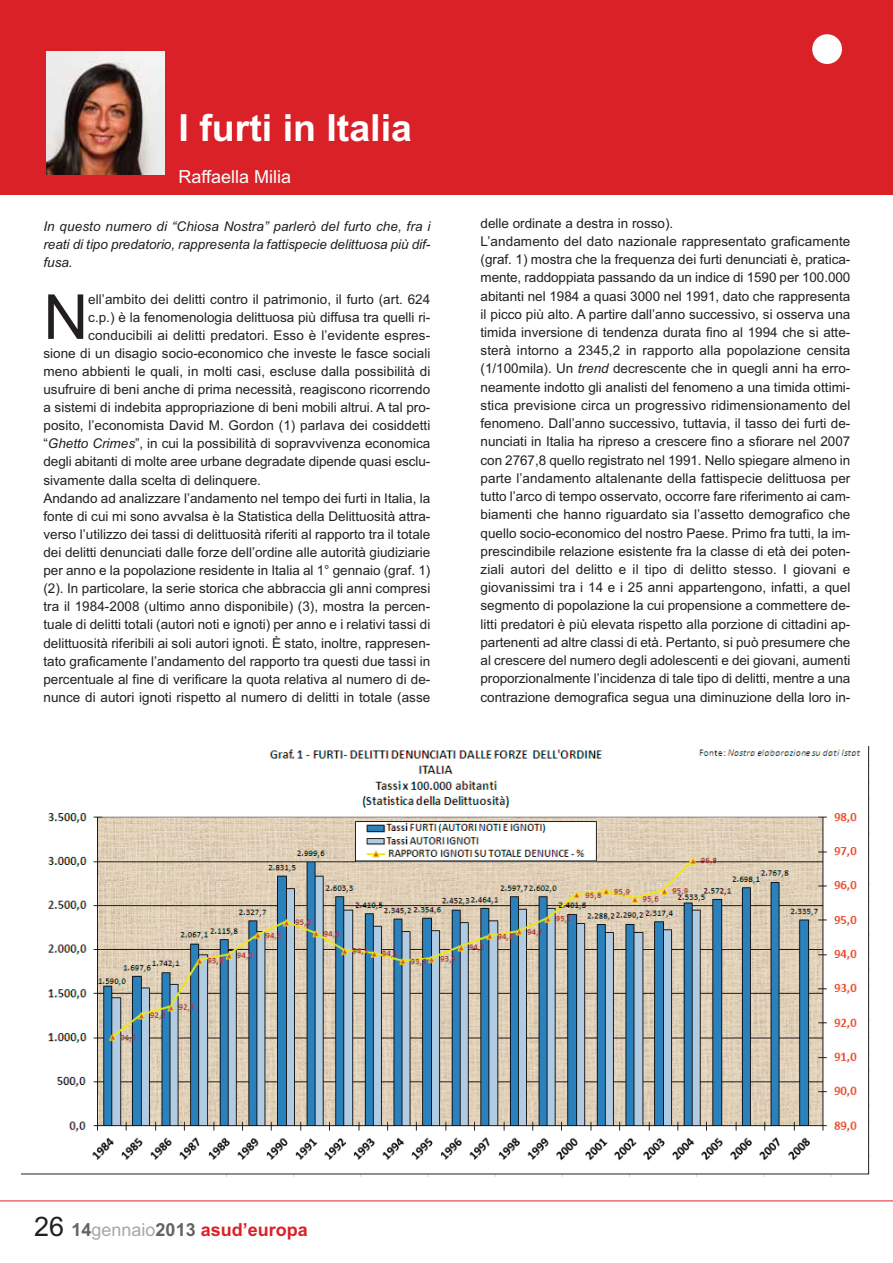
<style>
.page{position:relative;width:893px;height:1263px;background:#fff}
.page>*{position:absolute;margin:0;border:0;box-sizing:border-box;transform-origin:0 0}
.t1{font:62.1px "Arial";color:#231f20}
.t2{font:700 37.5px "Arial";color:#fff}
.t3{font:700 18px "Arial";color:#da2128}
.t4{font:18px "Arial";color:#fff}
.t5{font:13.5px/18.3px "Arial";color:#231f20}
.t6{font:italic 13.5px/18.1px "Arial";letter-spacing:-.005em;color:#231f20;text-align:justify}
.s1{font-style:italic}
.s2{font-weight:400;font-size:27px;color:#231f20}
.s3{color:#656262}
.s4{font-weight:400;color:#a9a7a6}
</style>
<div class="page">
<hr style="left:0;top:1201px;width:892px;height:1px;background:#da2128">
<div style="left:0;top:0;width:892px;height:194px;background:#da2128"></div>
<div style="left:812px;top:34px;width:30px;height:30px;background:#fff;border-radius:50%"></div>
<img style="left:21px;top:746px;width:848px;height:431px">
<img style="left:46px;top:51px;width:118px;height:124px">
<h2 class="t2" style="left:179px;top:114px;width:235px">I furti in Italia</h2>
<h3 class="t4" style="left:179px;top:171px;width:114px">Raffaella Milia</h3>
<p class="t6" style="left:43px;top:219px;width:388px">In questo numero di “Chiosa Nostra” parlerò del furto che, fra i reati di tipo predatorio, rappresenta la fattispecie delittuosa più dif&shy;fusa.</p>
<h1 class="t1" style="left:43px;top:294px;width:46px">N</h1>
<p class="t5" style="left:88px;top:291px;width:343px">ell’ambito dei delitti contro il patrimonio, il furto (art. 624</p>
<p class="t5" style="left:88px;top:309px;width:343px">c.p.) è la fenomenologia delittuosa più diffusa tra quelli ri-</p>
<p class="t5" style="left:88px;top:327px;width:343px">conducibili ai delitti predatori. Esso è l’evidente espres-</p>
<p class="t5" style="left:43px;top:345px;width:388px">sione di un disagio socio-economico che investe le fasce sociali</p>
<p class="t5" style="left:43px;top:363px;width:388px">meno abbienti le quali, in molti casi, escluse dalla possibilità di</p>
<p class="t5" style="left:43px;top:381px;width:388px">usufruire di beni anche di prima necessità, reagiscono ricorrendo</p>
<p class="t5" style="left:43px;top:400px;width:388px">a sistemi di indebita appropriazione di beni mobili altrui. A tal pro-</p>
<p class="t5" style="left:43px;top:418px;width:388px">posito, l’economista David M. Gordon (1) parlava dei cosiddetti</p>
<p class="t5" style="left:43px;top:436px;width:388px">“<span class="s1">Ghetto Crimes</span>”, in cui la possibilità di sopravvivenza economica</p>
<p class="t5" style="left:43px;top:454px;width:388px">degli abitanti di molte aree urbane degradate dipende quasi esclu-</p>
<p class="t5" style="left:43px;top:472px;width:219px">sivamente dalla scelta di delinquere.</p>
<p class="t5" style="left:43px;top:490px;width:388px">Andando ad analizzare l’andamento nel tempo dei furti in Italia, la</p>
<p class="t5" style="left:43px;top:508px;width:388px">fonte di cui mi sono avvalsa è la Statistica della Delittuosità attra-</p>
<p class="t5" style="left:43px;top:526px;width:388px">verso l’utilizzo dei tassi di delittuosità riferiti al rapporto tra il totale</p>
<p class="t5" style="left:43px;top:544px;width:388px">dei delitti denunciati dalle forze dell’ordine alle autorità giudiziarie</p>
<p class="t5" style="left:43px;top:563px;width:388px">per anno e la popolazione residente in Italia al 1° gennaio (graf. 1)</p>
<p class="t5" style="left:43px;top:581px;width:388px">(2). In particolare, la serie storica che abbraccia gli anni compresi</p>
<p class="t5" style="left:43px;top:599px;width:388px">tra il 1984-2008 (ultimo anno disponibile) (3), mostra la percen-</p>
<p class="t5" style="left:43px;top:617px;width:388px">tuale di delitti totali (autori noti e ignoti) per anno e i relativi tassi di</p>
<p class="t5" style="left:43px;top:635px;width:388px">delittuosità riferibili ai soli autori ignoti. È stato, inoltre, rappresen-</p>
<p class="t5" style="left:43px;top:653px;width:388px">tato graficamente l’andamento del rapporto tra questi due tassi in</p>
<p class="t5" style="left:43px;top:671px;width:388px">percentuale al fine di verificare la quota relativa al numero di de-</p>
<p class="t5" style="left:43px;top:689px;width:388px">nunce di autori ignoti rispetto al numero di delitti in totale (asse</p>
<p class="t5" style="left:480px;top:215px;width:371px">delle ordinate a destra in rosso).<br>L’andamento del dato nazionale rappresentato graficamente (graf. 1) mostra che la frequenza dei furti denunciati è, pratica&shy;mente, raddoppiata passando da un indice di 1590 per 100.000 abitanti nel 1984 a quasi 3000 nel 1991, dato che rappresenta il picco più alto. A partire dall’anno successivo, si osserva una timida inversione di tendenza durata fino al 1994 che si atte&shy;sterà intorno a 2345,2 in rapporto alla popolazione censita (1/100mila). Un <span class="s1">trend</span> decrescente che in quegli anni ha erro&shy;neamente indotto gli analisti del fenomeno a una timida ottimi&shy;stica previsione circa un progressivo ridimensionamento del fenomeno. Dall’anno successivo, tuttavia, il tasso dei furti de&shy;nunciati in Italia ha ripreso a crescere fino a sfiorare nel 2007 con 2767,8 quello registrato nel 1991. Nello spiegare almeno in parte l’andamento altalenante della fattispecie delittuosa per tutto l’arco di tempo osservato, occorre fare riferimento ai cam&shy;biamenti che hanno riguardato sia l’assetto demografico che quello socio-economico del nostro Paese. Primo fra tutti, la im&shy;prescindibile relazione esistente fra la classe di età dei poten&shy;ziali autori del delitto e il tipo di delitto stesso. I giovani e giovanissimi tra i 14 e i 25 anni appartengono, infatti, a quel segmento di popolazione la cui propensione a commettere de&shy;litti predatori è più elevata rispetto alla porzione di cittadini ap&shy;partenenti ad altre classi di età. Pertanto, si può presumere che al crescere del numero degli adolescenti e dei giovani, aumenti proporzionalmente l’incidenza di tale tipo di delitti, mentre a una contrazione demografica segua una diminuzione della loro in-</p>
<h3 class="t3" style="left:34px;top:1223px;width:275px"><span class="s2">26</span> <span class="s3">14</span><span class="s4">gennaio</span><span class="s3">2013</span> asud’europa</h3>
</div>
